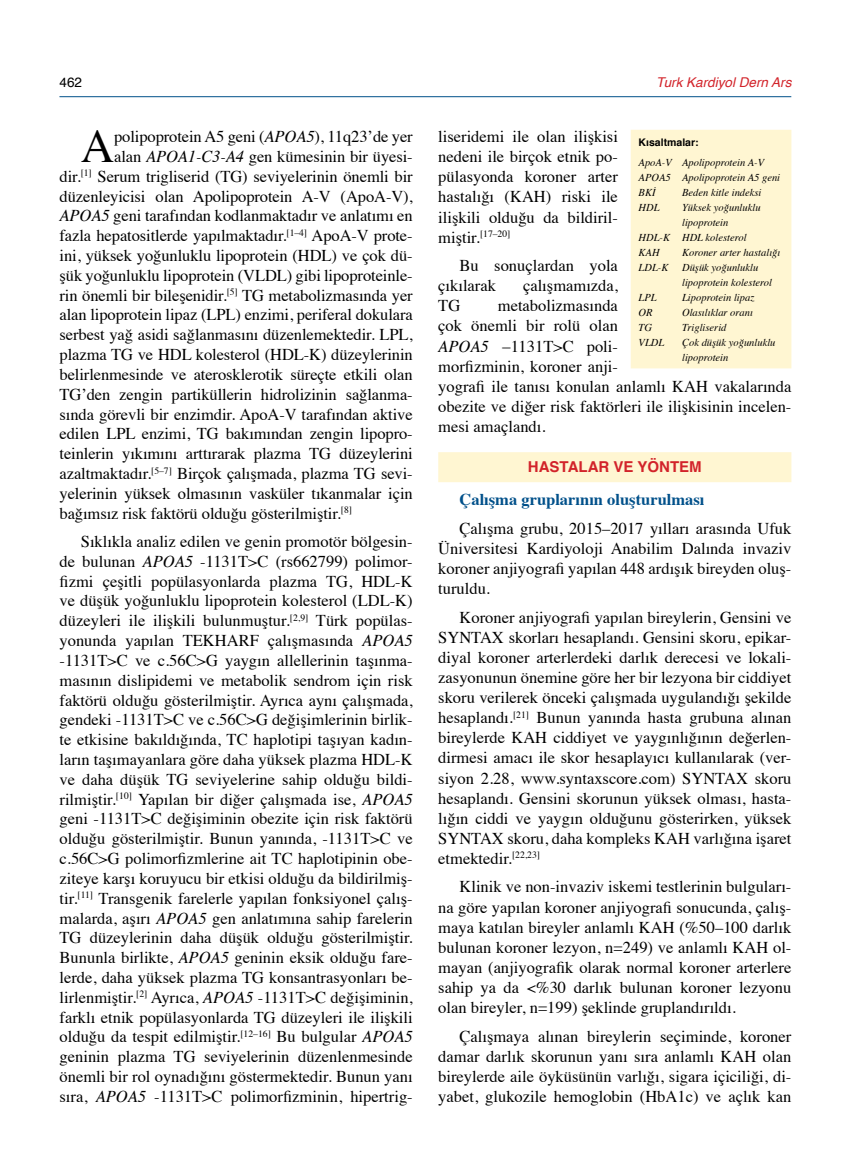
<style>
.page{position:relative;width:851px;height:1170px;background:#fff}
.page>*{position:absolute;margin:0;border:0;box-sizing:border-box;transform-origin:0 0}
.t1{font:46.5px "Times";color:#000}
.t2{font:16.5px/20.1px "Times";letter-spacing:-.005em;color:#000;text-align:justify}
.t3{font:700 16.5px "Times";color:#00508a}
.t4{font:700 15px "Helvetica";color:#d2232a}
.t5{font:italic 13.5px "Helvetica";color:#d2232a}
.t6{font:13.5px "Helvetica";color:#000}
.t7{font:italic 10.5px/15px "Times";color:#000}
.t8{font:700 10.5px "Helvetica";color:#000}
.s1{font-style:italic}
</style>
<div class="page">
<div style="left:438px;top:452px;width:353px;height:30px;background:#fff6d2"></div>
<hr style="left:59px;top:96px;width:732px;height:1px;background:#00508a">
<div style="left:631px;top:130px;width:159px;height:237px;background:#fff6d2"></div>
<div style="left:630px;top:130px;width:161px;height:238px;border:2px solid #fff6d2"></div>
<p class="t6" style="left:60px;top:72px;width:24px">462</p>
<p class="t5" style="left:656px;top:71px;width:137px">Turk Kardiyol Dern Ars</p>
<h1 class="t1" style="left:81px;top:103px;width:35px">A</h1>
<p class="t2" style="left:114px;top:125px;width:300px">polipoprotein A5 geni (<span class="s1">APOA5</span>), 11q23’de yer</p>
<p class="t2" style="left:114px;top:145px;width:300px">alan <span class="s1">APOA1-C3-A4</span> gen kümesinin bir üyesi-</p>
<p class="t2" style="left:60px;top:165px;width:354px">dir.<sup>[1]</sup> Serum trigliserid (TG) seviyelerinin önemli bir</p>
<p class="t2" style="left:60px;top:184px;width:354px">düzenleyicisi olan Apolipoprotein A-V (ApoA-V),</p>
<p class="t2" style="left:60px;top:204px;width:354px"><span class="s1">APOA5</span> geni tarafından kodlanmaktadır ve anlatımı en</p>
<p class="t2" style="left:60px;top:224px;width:354px">fazla hepatositlerde yapılmaktadır.<sup>[1–4]</sup> ApoA-V prote-</p>
<p class="t2" style="left:60px;top:244px;width:354px">ini, yüksek yoğunluklu lipoprotein (HDL) ve çok dü-</p>
<p class="t2" style="left:60px;top:264px;width:354px">şük yoğunluklu lipoprotein (VLDL) gibi lipoproteinle-</p>
<p class="t2" style="left:60px;top:283px;width:354px">rin önemli bir bileşenidir.<sup>[5]</sup> TG metabolizmasında yer</p>
<p class="t2" style="left:60px;top:303px;width:354px">alan lipoprotein lipaz (LPL) enzimi, periferal dokulara</p>
<p class="t2" style="left:60px;top:323px;width:354px">serbest yağ asidi sağlanmasını düzenlemektedir. LPL,</p>
<p class="t2" style="left:60px;top:343px;width:354px">plazma TG ve HDL kolesterol (HDL-K) düzeylerinin</p>
<p class="t2" style="left:60px;top:363px;width:354px">belirlenmesinde ve aterosklerotik süreçte etkili olan</p>
<p class="t2" style="left:60px;top:383px;width:354px">TG’den zengin partiküllerin hidrolizinin sağlanma-</p>
<p class="t2" style="left:60px;top:402px;width:354px">sında görevli bir enzimdir. ApoA-V tarafından aktive</p>
<p class="t2" style="left:60px;top:422px;width:354px">edilen LPL enzimi, TG bakımından zengin lipopro-</p>
<p class="t2" style="left:60px;top:442px;width:354px">teinlerin yıkımını arttırarak plazma TG düzeylerini</p>
<p class="t2" style="left:60px;top:462px;width:354px">azaltmaktadır.<sup>[5–7]</sup> Birçok çalışmada, plazma TG sevi-</p>
<p class="t2" style="left:60px;top:482px;width:354px">yelerinin yüksek olmasının vasküler tıkanmalar için</p>
<p class="t2" style="left:60px;top:501px;width:294px">bağımsız risk faktörü olduğu gösterilmiştir.<sup>[8]</sup></p>
<p class="t2" style="left:60px;top:530px;width:354px;text-indent:21px">Sıklıkla analiz edilen ve genin promotör bölgesin&shy;de bulunan <span class="s1">APOA5</span> -1131T&gt;C (rs662799) polimor&shy;fizmi çeşitli popülasyonlarda plazma TG, HDL-K ve düşük yoğunluklu lipoprotein kolesterol (LDL-K) düzeyleri ile ilişkili bulunmuştur.<sup>[2,9]</sup> Türk popülas&shy;yonunda yapılan TEKHARF çalışmasında <span class="s1">APOA5 </span>-1131T&gt;C ve c.56C&gt;G yaygın allellerinin taşınma&shy;masının dislipidemi ve metabolik sendrom için risk faktörü olduğu gösterilmiştir. Ayrıca aynı çalışmada, gendeki -1131T&gt;C ve c.56C&gt;G değişimlerinin birlik&shy;te etkisine bakıldığında, TC haplotipi taşıyan kadın&shy;ların taşımayanlara göre daha yüksek plazma HDL-K ve daha düşük TG seviyelerine sahip olduğu bildi&shy;rilmiştir.<sup>[10]</sup> Yapılan bir diğer çalışmada ise, <span class="s1">APOA5 </span>geni -1131T&gt;C değişiminin obezite için risk faktörü olduğu gösterilmiştir. Bunun yanında, -1131T&gt;C ve c.56C&gt;G polimorfizmlerine ait TC haplotipinin obe&shy;ziteye karşı koruyucu bir etkisi olduğu da bildirilmiş&shy;tir.<sup>[11]</sup> Transgenik farelerle yapılan fonksiyonel çalış&shy;malarda, aşırı <span class="s1">APOA5</span> gen anlatımına sahip farelerin TG düzeylerinin daha düşük olduğu gösterilmiştir.<br>Bununla birlikte, <span class="s1">APOA5</span> geninin eksik olduğu fare&shy;lerde, daha yüksek plazma TG konsantrasyonları be&shy;lirlenmiştir.<sup>[2]</sup> Ayrıca, <span class="s1">APOA5</span> -1131T&gt;C değişiminin, farklı etnik popülasyonlarda TG düzeyleri ile ilişkili olduğu da tespit edilmiştir.<sup>[12–16]</sup> Bu bulgular <span class="s1">APOA5 </span>geninin plazma TG seviyelerinin düzenlenmesinde önemli bir rol oynadığını göstermektedir. Bunun yanı sıra, <span class="s1">APOA5</span> -1131T&gt;C polimorfizminin, hipertrig-</p>
<p class="t2" style="left:438px;top:125px;width:181px">liseridemi ile olan ilişkisi nedeni ile birçok etnik po&shy;pülasyonda koroner arter hastalığı (KAH) riski ile ilişkili olduğu da bildiril&shy;miştir.<sup>[17–20]</sup></p>
<p class="t2" style="left:438px;top:254px;width:181px;text-indent:21px">Bu sonuçlardan yola çıkılarak</p>
<p class="t8" style="left:638px;top:133px;width:62px">Kısaltmalar:</p>
<p class="t7" style="left:638px;top:154px;width:143px">ApoA-V Apolipoprotein A-V<br>APOA5 Apolipoprotein A5 geni<br>BKİ</p>
<p class="t7" style="left:682px;top:184px;width:81px">Beden kitle indeksi</p>
<p class="t7" style="left:638px;top:199px;width:23px">HDL</p>
<p class="t7" style="left:682px;top:199px;width:80px">Yüksek yoğunluklu</p>
<p class="t7" style="left:682px;top:214px;width:48px">lipoprotein</p>
<p class="t7" style="left:638px;top:229px;width:109px">HDL-K HDL kolesterol</p>
<p class="t7" style="left:638px;top:244px;width:23px">KAH</p>
<p class="t7" style="left:682px;top:244px;width:100px">Koroner arter hastalığı</p>
<p class="t7" style="left:638px;top:259px;width:31px">LDL-K</p>
<p class="t7" style="left:682px;top:259px;width:91px">Düşük yoğunluklu lipoprotein kolesterol</p>
<p class="t7" style="left:638px;top:289px;width:20px">LPL</p>
<p class="t7" style="left:682px;top:289px;width:74px">Lipoprotein lipaz</p>
<p class="t7" style="left:638px;top:304px;width:15px">OR</p>
<p class="t7" style="left:682px;top:304px;width:72px">Olasılıklar oranı</p>
<p class="t7" style="left:638px;top:319px;width:15px">TG</p>
<p class="t7" style="left:682px;top:319px;width:46px">Trigliserid</p>
<p class="t7" style="left:638px;top:334px;width:27px">VLDL</p>
<p class="t7" style="left:682px;top:334px;width:95px">Çok düşük yoğunluklu lipoprotein</p>
<p class="t2" style="left:523px;top:274px;width:96px">çalışmamızda,</p>
<p class="t2" style="left:438px;top:294px;width:354px;text-align:left;text-indent:60px">metabolizmasında<br>çok önemli bir rolü olan<br><span class="s1">APOA5</span> −1131T&gt;C poli-<br>morfizminin, koroner anji-<br>yografi ile tanısı konulan anlamlı KAH vakalarında obezite ve diğer risk faktörleri ile ilişkisinin incelen&shy;mesi amaçlandı.</p>
<p class="t4" style="left:528px;top:455px;width:175px">HASTALAR VE YÖNTEM</p>
<p class="t3" style="left:459px;top:484px;width:246px">Çalışma gruplarının oluşturulması</p>
<p class="t2" style="left:438px;top:517px;width:354px;text-indent:21px">Çalışma grubu, 2015–2017 yılları arasında Ufuk Üniversitesi Kardiyoloji Anabilim Dalında invaziv koroner anjiyografi yapılan 448 ardışık bireyden oluş&shy;turuldu.</p>
<p class="t2" style="left:438px;top:605px;width:354px;text-indent:21px">Koroner anjiyografi yapılan bireylerin, Gensini ve SYNTAX skorları hesaplandı. Gensini skoru, epikar&shy;diyal koroner arterlerdeki darlık derecesi ve lokali&shy;zasyonunun önemine göre her bir lezyona bir ciddiyet skoru verilerek önceki çalışmada uygulandığı şekilde hesaplandı.<sup>[21]</sup> Bunun yanında hasta grubuna alınan bireylerde KAH ciddiyet ve yaygınlığının değerlen&shy;dirmesi amacı ile skor hesaplayıcı kullanılarak (ver&shy;siyon 2.28, www.syntaxscore.com) SYNTAX skoru hesaplandı. Gensini skorunun yüksek olması, hasta&shy;lığın ciddi ve yaygın olduğunu gösterirken, yüksek SYNTAX skoru, daha kompleks KAH varlığına işaret etmektedir.<sup>[22,23]</sup></p>
<p class="t2" style="left:438px;top:875px;width:354px;text-indent:21px">Klinik ve non-invaziv iskemi testlerinin bulguları&shy;na göre yapılan koroner anjiyografi sonucunda, çalış&shy;maya katılan bireyler anlamlı KAH (%50–100 darlık bulunan koroner lezyon, n=249) ve anlamlı KAH ol&shy;mayan (anjiyografik olarak normal koroner arterlere sahip ya da &lt;%30 darlık bulunan koroner lezyonu olan bireyler, n=199) şeklinde gruplandırıldı.</p>
<p class="t2" style="left:438px;top:1024px;width:354px;text-indent:21px">Çalışmaya alınan bireylerin seçiminde, koroner damar darlık skorunun yanı sıra anlamlı KAH olan bireylerde aile öyküsünün varlığı, sigara içiciliği, di&shy;yabet, glukozile hemoglobin (HbA1c) ve açlık kan</p>
<p class="t2" style="left:438px;top:294px;width:23px">TG</p>
</div>
